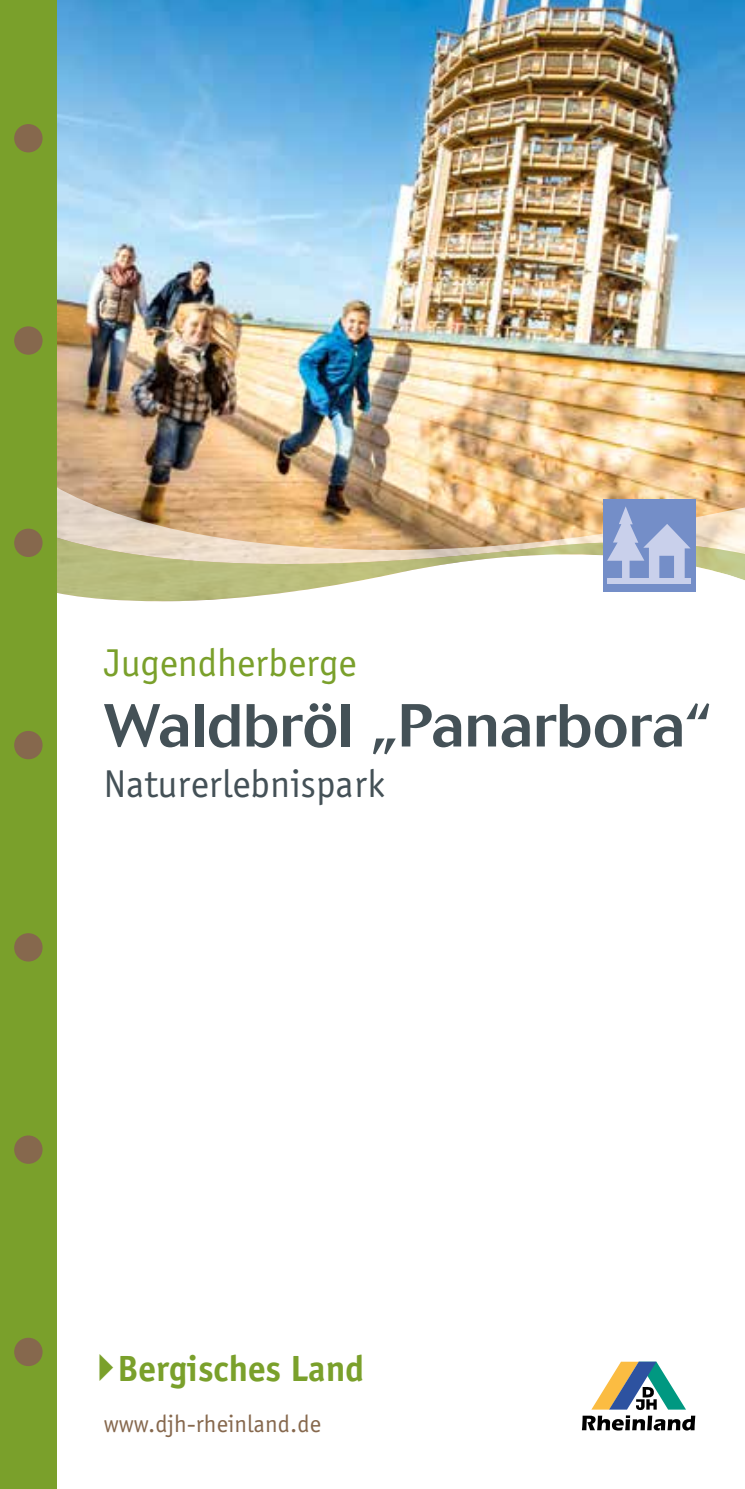
<style>
.page{position:relative;width:745px;height:1489px;background:#fff}
.page>*{position:absolute;margin:0;border:0;box-sizing:border-box;transform-origin:0 0}
.t1{font:500 60px "Cosmos Std";color:#445157}
.t2{font:40px "Officina Sans EF";letter-spacing:.005em;color:#445157}
.t3{font:40px "Officina Sans EF";color:#7aa02b}
.t4{font:700 37.5px "Officina Sans EF";color:#7aa02b}
.t5{font:25px "Officina Sans EF";letter-spacing:.005em;color:#86684d}
</style>
<div class="page">
<img style="left:57px;top:0;width:687px;height:454px">
<img style="left:57px;top:454px;width:687px;height:62px">
<svg style="left:57px;top:516px;width:687px;height:38px;background:#d9bc94"></svg>
<svg style="left:57px;top:554px;width:687px;height:48px"></svg>
<div style="left:602px;top:500px;width:92px;height:92px;background:#748ec8"></div>
<svg style="left:607px;top:506px;width:83px;height:72px"></svg>
<div style="left:606px;top:578px;width:84px;height:5px;background:#c9d0eb"></div>
<div style="left:0;top:0;width:57px;height:1488px;background:#7aa02b"></div>
<svg style="left:582px;top:1361px;width:112px;height:69px"></svg>
<div style="left:14px;top:124px;width:29px;height:28px;background:#86684d;border-radius:50%"></div>
<div style="left:14px;top:326px;width:29px;height:29px;background:#86684d;border-radius:50%"></div>
<div style="left:14px;top:528px;width:29px;height:29px;background:#86684d;border-radius:50%"></div>
<div style="left:14px;top:731px;width:29px;height:28px;background:#86684d;border-radius:50%"></div>
<div style="left:14px;top:933px;width:29px;height:28px;background:#86684d;border-radius:50%"></div>
<div style="left:14px;top:1135px;width:29px;height:28px;background:#86684d;border-radius:50%"></div>
<div style="left:14px;top:1337px;width:29px;height:28px;background:#86684d;border-radius:50%"></div>
<h2 class="t3" style="left:104px;top:641px;width:254px">Jugendherberge</h2>
<h1 class="t1" style="left:104px;top:690px;width:608px">Waldbröl „Panarbora“</h1>
<h2 class="t2" style="left:104px;top:761px;width:282px">Naturerlebnispark</h2>
<h3 class="t4" style="left:118px;top:1346px;width:248px">Bergisches Land</h3>
<p class="t5" style="left:104px;top:1409px;width:218px">www.djh-rheinland.de</p>
</div>
